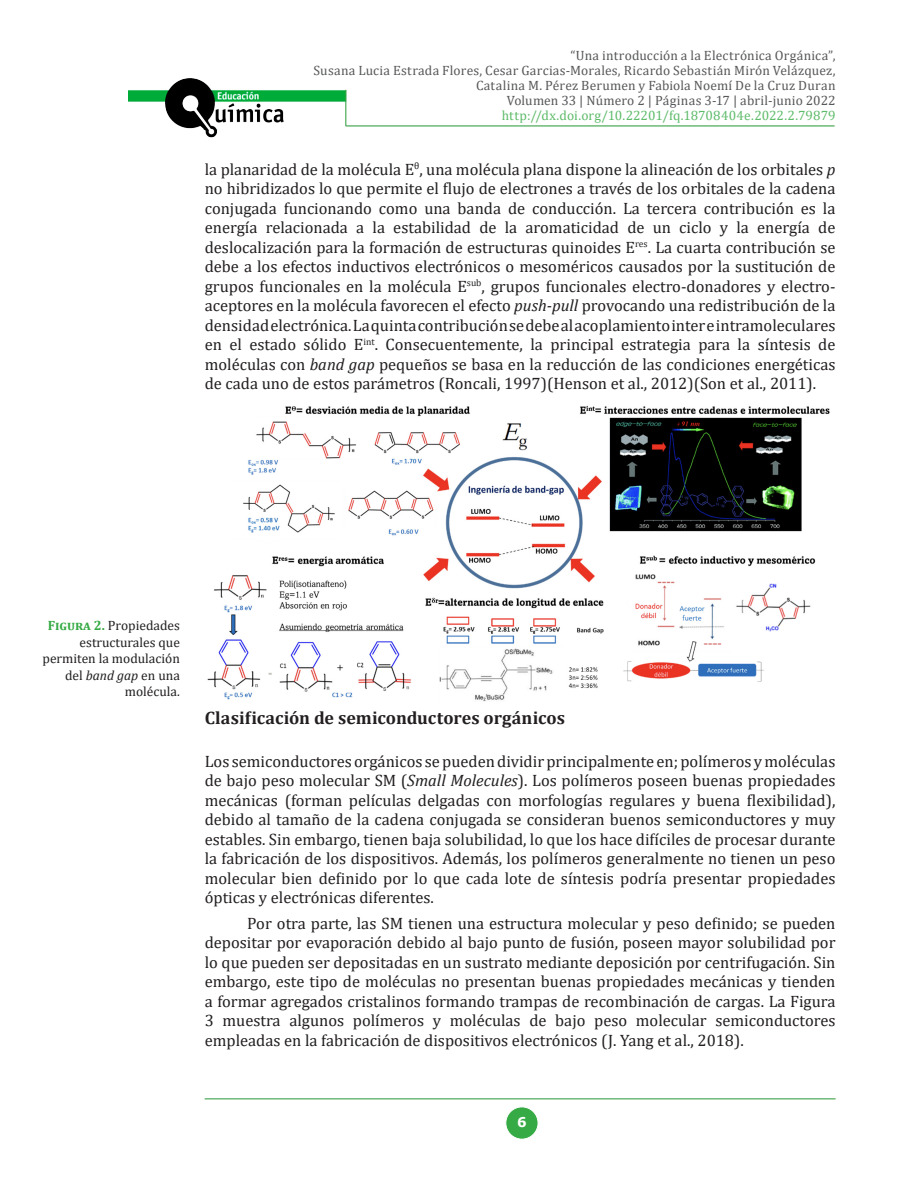
<style>
.page{position:relative;width:918px;height:1188px;background:#fff}
.page>*{position:absolute;margin:0;border:0;box-sizing:border-box;transform-origin:0 0}
.Subtitulo{font:700 18px "Cambria";letter-spacing:.005em;color:#231f20}
.P-SinSan{font:16.5px/19.5px "Cambria";color:#231f20;text-align:justify}
.P-San{font:16.5px/19.5px "Cambria";color:#231f20;text-align:justify}
.t1{font:13.5px/15px "Cambria";letter-spacing:.015em;color:#57585a;text-align:right}
.PieImg{font:13.5px/16.5px "Cambria";color:#231f20;text-align:right}
.t2{font:13.5px "Cambria";color:#5ebb6a}
.t3{font:700 13.5px "Verdana";color:#fff}
.s1{font-style:italic}
.s2{font-weight:700;color:#36aa45}
</style>
<div class="page">
<img style="left:128px;top:78px;width:217px;height:59px">
<hr style="left:345px;top:125px;width:491px;height:2px;background:#85c38d">
<hr style="left:346px;top:126px;width:489px;height:1px;background:#36aa45">
<hr style="left:345px;top:89px;width:2px;height:38px;background:#231f20;opacity:.44">
<hr style="left:346px;top:90px;width:1px;height:36px;background:#36aa45">
<div style="left:506px;top:1107px;width:32px;height:32px;background:#36aa45;border-radius:50%"></div>
<div style="left:505px;top:1107px;width:33px;height:33px;border:1px solid #fff;border-radius:50%"></div>
<hr style="left:204px;top:1098px;width:632px;height:2px;background:#76be7f">
<hr style="left:205px;top:1099px;width:631px;height:1px;background:#36aa45">
<img style="left:207px;top:405px;width:623px;height:296px">
<p class="t1" style="left:314px;top:48px;width:524px">“Una introducción a la Electrónica Orgánica”,<br>Susana Lucia Estrada Flores, Cesar Garcias-Morales, Ricardo Sebastián Mirón Velázquez, Catalina M. Pérez Berumen y Fabiola Noemí De la Cruz Duran<br>Volumen 33 | Número 2 | Páginas 3-17 | abril-junio 2022</p>
<p class="t2" style="left:502px;top:107px;width:335px">http://dx.doi.org/10.22201/fq.18708404e.2022.2.79879</p>
<p class="P-SinSan" style="left:205px;top:159px;width:632px">la planaridad de la molécula E<sup>θ</sup>, una molécula plana dispone la alineación de los orbitales <span class="s1">p </span>no hibridizados lo que permite el flujo de electrones a través de los orbitales de la cadena conjugada funcionando como una banda de conducción. La tercera contribución es la energía relacionada a la estabilidad de la aromaticidad de un ciclo y la energía de deslocalización para la formación de estructuras quinoides E<sup>res</sup>. La cuarta contribución se debe a los efectos inductivos electrónicos o mesoméricos causados por la sustitución de grupos funcionales en la molécula E<sup>sub</sup>, grupos funcionales electro-donadores y electro&shy;aceptores en la molécula favorecen el efecto <span class="s1">push-pull</span> provocando una redistribución de la densidad electrónica. La quinta contribución se debe al acoplamiento inter e intramoleculares en el estado sólido E<sup>int</sup>. Consecuentemente, la principal estrategia para la síntesis de moléculas con <span class="s1">band gap</span> pequeños se basa en la reducción de las condiciones energéticas de cada uno de estos parámetros (Roncali, 1997)(Henson et al., 2012)(Son et al., 2011).</p>
<p class="PieImg" style="left:43px;top:618px;width:139px"><span class="s2">Figura 2.</span> Propiedades estructurales que permiten la modulación del <span class="s1">band gap</span> en una molécula.</p>
<p class="Subtitulo" style="left:205px;top:705px;width:362px">Clasificación de semiconductores orgánicos</p>
<p class="P-SinSan" style="left:205px;top:751px;width:632px">Los semiconductores orgánicos se pueden dividir principalmente en; polímeros y moléculas de bajo peso molecular SM (<span class="s1">Small Molecules</span>). Los polímeros poseen buenas propiedades mecánicas (forman películas delgadas con morfologías regulares y buena flexibilidad), debido al tamaño de la cadena conjugada se consideran buenos semiconductores y muy estables. Sin embargo, tienen baja solubilidad, lo que los hace difíciles de procesar durante la fabricación de los dispositivos. Además, los polímeros generalmente no tienen un peso molecular bien definido por lo que cada lote de síntesis podría presentar propiedades ópticas y electrónicas diferentes.</p>
<p class="P-San" style="left:205px;top:913px;width:632px;text-indent:43px">Por otra parte, las SM tienen una estructura molecular y peso definido; se pueden depositar por evaporación debido al bajo punto de fusión, poseen mayor solubilidad por lo que pueden ser depositadas en un sustrato mediante deposición por centrifugación. Sin embargo, este tipo de moléculas no presentan buenas propiedades mecánicas y tienden a formar agregados cristalinos formando trampas de recombinación de cargas. La Figura 3 muestra algunos polímeros y moléculas de bajo peso molecular semiconductores empleadas en la fabricación de dispositivos electrónicos (J. Yang et al., 2018).</p>
<p class="t3" style="left:517px;top:1113px;width:11px">6</p>
</div>
